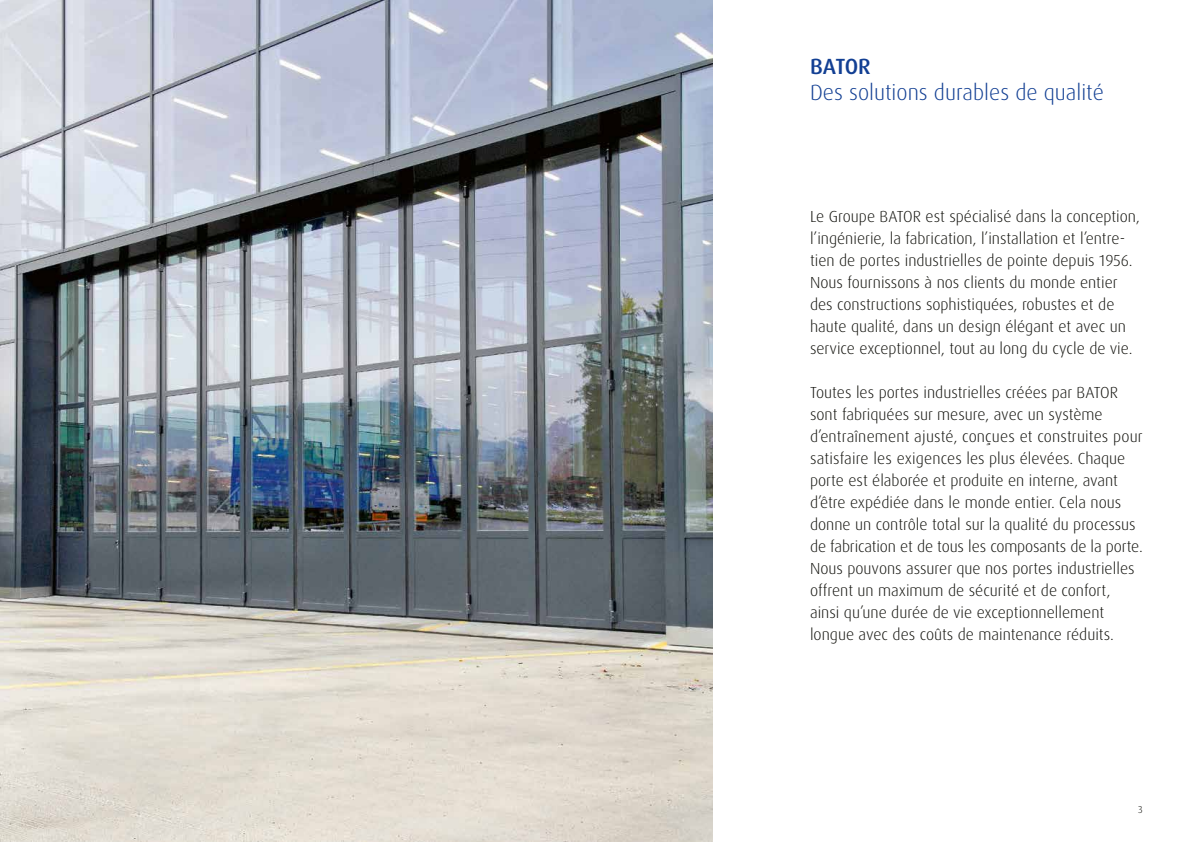
<style>
.page{position:relative;width:1191px;height:842px;background:#fff}
.page>*{position:absolute;margin:0;border:0;box-sizing:border-box;transform-origin:0 0}
.t1{font:300 22px "Dax Pro";color:#123f93}
.t2{font:500 22px "Dax Pro";letter-spacing:-.015em;color:#123f93}
.t3{font:300 16px/22px "Dax Pro";color:#12120d}
.t4{font:300 10px "Dax Pro";color:#12120d}
</style>
<div class="page">
<img style="left:0;top:0;width:712px;height:842px">
<h1 class="t2" style="left:810px;top:52px;width:62px">BATOR</h1>
<h1 class="t1" style="left:810px;top:78px;width:295px">Des solutions durables de qualité</h1>
<p class="t3" style="left:810px;top:206px;width:331px">Le Groupe BATOR est spécialisé dans la conception, l’ingénierie, la fabrication, l’installation et l’entre&shy;tien de portes industrielles de pointe depuis 1956.<br>Nous fournissons à nos clients du monde entier des constructions sophistiquées, robustes et de haute qualité, dans un design élégant et avec un service exceptionnel, tout au long du cycle de vie.</p>
<p class="t3" style="left:810px;top:382px;width:334px">Toutes les portes industrielles créées par BATOR sont fabriquées sur mesure, avec un système d’entraînement ajusté, conçues et construites pour satisfaire les exigences les plus élevées. Chaque porte est élaborée et produite en interne, avant d’être expédiée dans le monde entier. Cela nous donne un contrôle total sur la qualité du processus de fabrication et de tous les composants de la porte.<br>Nous pouvons assurer que nos portes industrielles offrent un maximum de sécurité et de confort, ainsi qu’une durée de vie exceptionnellement longue avec des coûts de maintenance réduits.</p>
<p class="t4" style="left:1138px;top:803px;width:6px">3</p>
</div>
